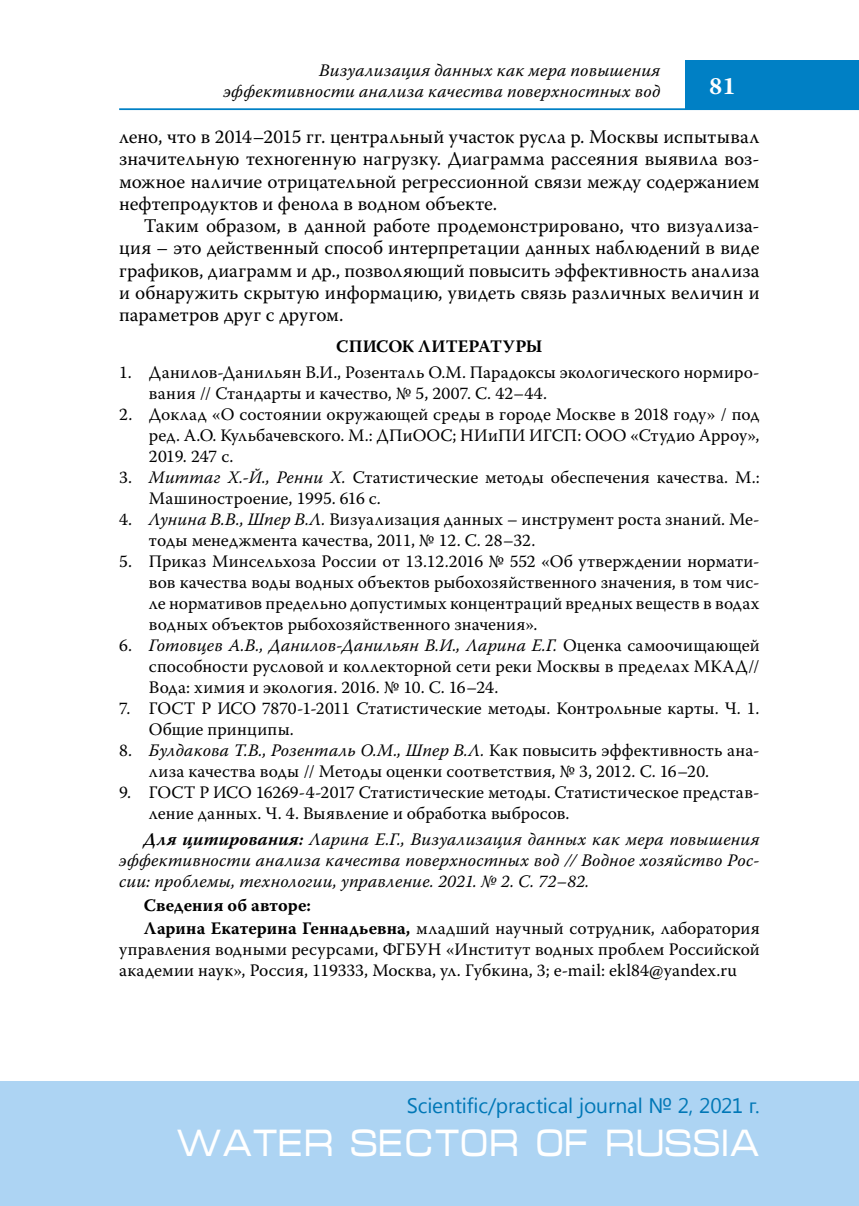
<style>
.page{position:relative;width:859px;height:1206px;background:#fff}
.page>*{position:absolute;margin:0;border:0;box-sizing:border-box;transform-origin:0 0}
.t1{font:38.5px "Micra C";color:#fff;scale:.83 1}
.t2{font:700 24.5px "Warnock Pro";color:#fff}
.t3{font:21px "Segoe UI";letter-spacing:-.005em;color:#0077b6}
.t4{font:19.25px/22.2px "Warnock Pro";color:#000;text-align:justify}
.t5{font:17.5px/21px "Warnock Pro";letter-spacing:.01em;color:#000}
.t6{font:italic 17.5px/21px "Warnock Pro";letter-spacing:.005em;color:#000;text-align:justify}
.t7{font:700 17.5px/23.4px "Warnock Pro";letter-spacing:.005em;color:#000}
.s1{font-style:italic}
.s2{font-weight:700}
.s3{font-weight:400}
</style>
<div class="page">
<hr style="left:119px;top:108px;width:739px;height:2px;background:#0080c5">
<div style="left:685px;top:60px;width:173px;height:50px;background:#0080c5"></div>
<div style="left:0;top:1081px;width:858px;height:124px;background:#add4f3"></div>
<p class="t6" style="left:223px;top:59px;width:438px;text-align:right">Визуализация данных как мера повышения эффективности анализа качества поверхностных вод</p>
<h2 class="t2" style="left:708px;top:71px;width:28px">81</h2>
<p class="t4" style="left:119px;top:125px;width:641px">лено, что в 2014–2015 гг. центральный участок русла р. Москвы испытывал значительную техногенную нагрузку. Диаграмма рассеяния выявила воз&shy;можное наличие отрицательной регрессионной связи между содержанием нефтепродуктов и фенола в водном объекте.</p>
<p class="t4" style="left:119px;top:214px;width:641px;text-indent:25px">Таким образом, в данной работе продемонстрировано, что визуализа&shy;ция – это действенный способ интерпретации данных наблюдений в виде графиков, диаграмм и др., позволяющий повысить эффективность анализа и обнаружить скрытую информацию, увидеть связь различных величин и параметров друг с другом.</p>
<p class="t7" style="left:336px;top:334px;width:208px">СПИСОК ЛИТЕРАТУРЫ</p>
<p class="t5" style="left:149px;top:361px;width:612px;text-indent:-30px">1. Данилов-Данильян В.И., Розенталь О.М. Парадоксы экологического нормиро&shy;вания // Стандарты и качество, № 5, 2007. С. 42–44.</p>
<p class="t5" style="left:149px;top:403px;width:612px;text-align:justify;text-indent:-30px">2. Доклад «О состоянии окружающей среды в городе Москве в 2018 году» / под ред. А.О. Кульбачевского. М.: ДПиООС; НИиПИ ИГСП: ООО «Студио Арроу», 2019. 247 с.</p>
<p class="t5" style="left:149px;top:466px;width:612px;text-indent:-30px">3. <span class="s1">Миттаг Х.-Й., Ренни Х.</span> Статистические методы обеспечения качества. М.:<br>Машиностроение, 1995. 616 с.</p>
<p class="t5" style="left:149px;top:508px;width:612px;text-indent:-30px">4. <span class="s1">Лунина В.В., Шпер В.Л.</span> Визуализация данных – инструмент роста знаний. Ме&shy;тоды менеджмента качества, 2011, № 12. С. 28–32.</p>
<p class="t5" style="left:149px;top:550px;width:612px;text-align:justify;text-indent:-30px">5. Приказ Минсельхоза России от 13.12.2016 № 552 «Об утверждении нормати&shy;вов качества воды водных объектов рыбохозяйственного значения, в том чис&shy;ле нормативов предельно допустимых концентраций вредных веществ в водах водных объектов рыбохозяйственного значения».</p>
<p class="t5" style="left:149px;top:634px;width:612px;text-align:justify;text-indent:-30px">6. <span class="s1">Готовцев А.В., Данилов-Данильян В.И., Ларина Е.Г.</span> Оценка самоочищающей способности русловой и коллекторной сети реки Москвы в пределах МКАД// Вода: химия и экология. 2016. № 10. С. 16–24.</p>
<p class="t5" style="left:149px;top:697px;width:612px;text-indent:-30px">7. ГОСТ Р ИСО 7870-1-2011 Статистические методы. Контрольные карты. Ч. 1.<br>Общие принципы.</p>
<p class="t5" style="left:149px;top:739px;width:612px;text-indent:-30px">8. <span class="s1">Булдакова Т.В., Розенталь О.М., Шпер В.Л.</span> Как повысить эффективность ана&shy;лиза качества воды // Методы оценки соответствия, № 3, 2012. С. 16–20.</p>
<p class="t5" style="left:149px;top:781px;width:612px;text-indent:-30px">9. ГОСТ Р ИСО 16269-4-2017 Статистические методы. Статистическое представ&shy;ление данных. Ч. 4. Выявление и обработка выбросов.</p>
<p class="t6" style="left:119px;top:828px;width:641px;text-indent:25px"><span class="s2">Для цитирования:</span> Ларина Е.Г., Визуализация данных как мера повышения эффективности анализа качества поверхностных вод // Водное хозяйство Рос&shy;сии: проблемы, технологии, управление. 2021. № 2. С. 72–82.</p>
<p class="t7" style="left:144px;top:892px;width:617px">Сведения об авторе:<br>Ларина Екатерина Геннадьевна, <span class="s3">младший научный сотрудник, лаборатория</span></p>
<p class="t5" style="left:119px;top:938px;width:641px">управления водными ресурсами, ФГБУН «Институт водных проблем Российской академии наук», Россия, 119333, Москва, ул. Губкина, 3; е-mail: ekl84@yandex.ru</p>
<p class="t3" style="left:406px;top:1090px;width:354px">scientific/practical journal № 2, 2021 г.</p>
<h1 class="t1" style="left:175px;top:1126px;width:705px">WATER SECTOR OF RUSSIA</h1>
</div>
